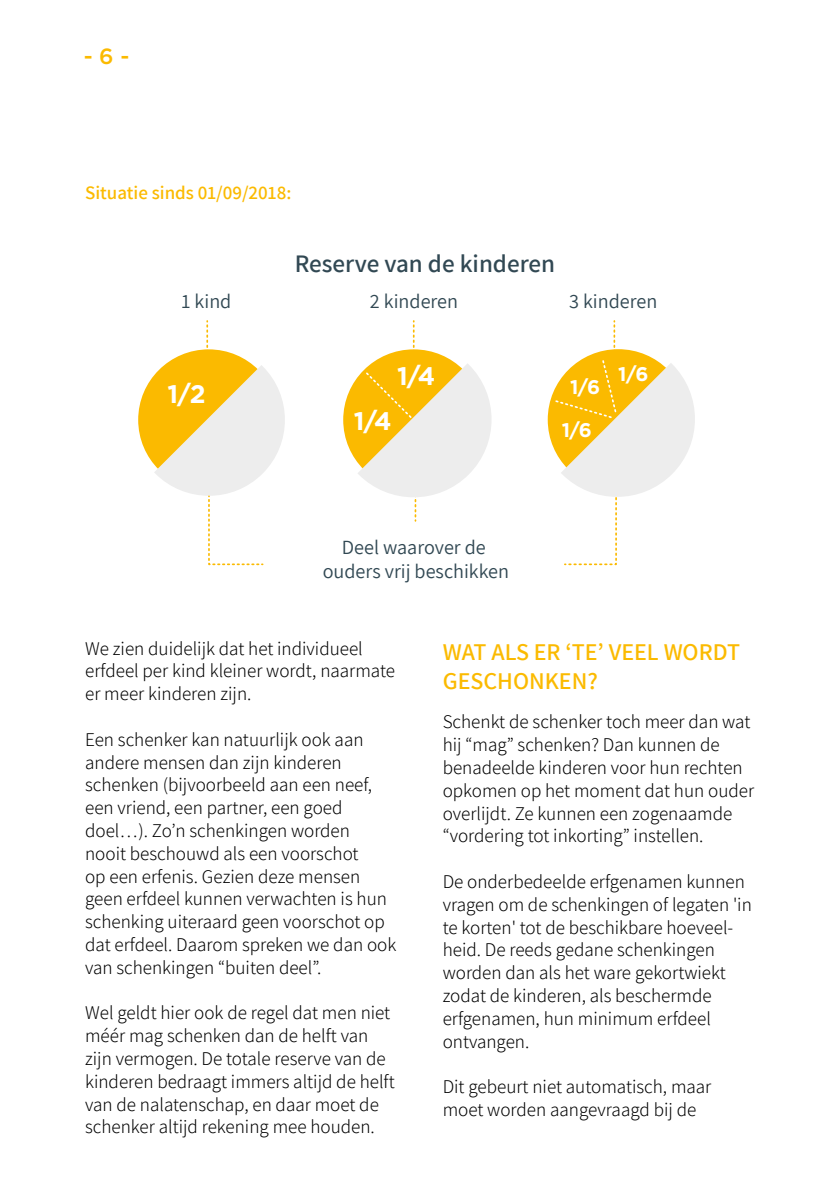
<style>
.page{position:relative;width:840px;height:1191px;background:#fff}
.page>*{position:absolute;margin:0;border:0;box-sizing:border-box;transform-origin:0 0}
.t1{font:700 25.4px "Gotham";color:#fff}
.t2{font:600 25.2px "Assistant";color:#314853}
.t3{font:600 24px/28.8px "Assistant";color:#fbba00}
.t4{font:500 22px "Gotham";color:#fbba00}
.t5{font:20.2px/24.2px "Assistant";color:#314853;text-align:center}
.t6{font:700 19.8px "Gotham";color:#fff}
.t7{font:300 19px/22.8px "Assistant";color:#000}
.t8{font:600 19px "Assistant";color:#fbba00}
</style>
<div class="page">
<div style="left:138px;top:349px;width:141px;height:141px;background:#fbba00;border-radius:50%"></div>
<div style="left:343px;top:349px;width:141px;height:141px;background:#fbba00;border-radius:50%"></div>
<svg style="left:152px;top:321px;width:133px;height:245px"></svg>
<svg style="left:355px;top:321px;width:136px;height:200px"></svg>
<svg style="left:552px;top:321px;width:143px;height:245px"></svg>
<p class="t4" style="left:84px;top:42px;width:47px">- 6 -</p>
<p class="t8" style="left:85px;top:179px;width:207px">Situatie sinds 01/09/2018:</p>
<h2 class="t2" style="left:294px;top:246px;width:262px">Reserve van de kinderen</h2>
<p class="t5" style="left:181px;top:288px;width:51px">1 kind</p>
<p class="t5" style="left:370px;top:288px;width:89px">2 kinderen</p>
<p class="t5" style="left:569px;top:288px;width:89px">3 kinderen</p>
<h1 class="t1" style="left:167px;top:377px;width:40px">1/2</h1>
<h1 class="t1" style="left:397px;top:359px;width:39px">1/4</h1>
<h1 class="t1" style="left:353px;top:404px;width:39px">1/4</h1>
<p class="t5" style="left:322px;top:534px;width:188px">Deel waarover de ouders vrij beschikken</p>
<p class="t6" style="left:570px;top:374px;width:32px">1/6</p>
<p class="t6" style="left:561px;top:417px;width:32px">1/6</p>
<p class="t6" style="left:618px;top:360px;width:32px">1/6</p>
<p class="t7" style="left:85px;top:636px;width:311px">We zien duidelijk dat het individueel erfdeel per kind kleiner wordt, naarmate er meer kinderen zijn.</p>
<p class="t7" style="left:85px;top:727px;width:312px">Een schenker kan natuurlijk ook aan andere mensen dan zijn kinderen schenken (bijvoorbeeld aan een neef, een vriend, een partner, een goed doel…). Zo’n schenkingen worden<br>nooit beschouwd als een voorschot<br>op een erfenis. Gezien deze mensen geen erfdeel kunnen verwachten is hun schenking uiteraard geen voorschot op dat erfdeel. Daarom spreken we dan ook van schenkingen “buiten deel”.</p>
<p class="t7" style="left:85px;top:1000px;width:311px">Wel geldt hier ook de regel dat men niet méér mag schenken dan de helft van zijn vermogen. De totale reserve van de kinderen bedraagt immers altijd de helft van de nalatenschap, en daar moet de schenker altijd rekening mee houden.</p>
<p class="t3" style="left:442px;top:636px;width:299px">WAT ALS ER ‘TE’ VEEL WORDT<br>GESCHONKEN?</p>
<p class="t7" style="left:442px;top:709px;width:313px">Schenkt de schenker toch meer dan wat hij “mag” schenken? Dan kunnen de benadeelde kinderen voor hun rechten opkomen op het moment dat hun ouder overlijdt. Ze kunnen een zogenaamde “vordering tot inkorting” instellen.</p>
<p class="t7" style="left:442px;top:869px;width:310px">De onderbedeelde erfgenamen kunnen vragen om de schenkingen of legaten 'in te korten' tot de beschikbare hoeveel&shy;heid. De reeds gedane schenkingen worden dan als het ware gekortwiekt zodat de kinderen, als beschermde erfgenamen, hun minimum erfdeel ontvangen.</p>
<p class="t7" style="left:442px;top:1074px;width:270px">Dit gebeurt niet automatisch, maar moet worden aangevraagd bij de</p>
</div>
